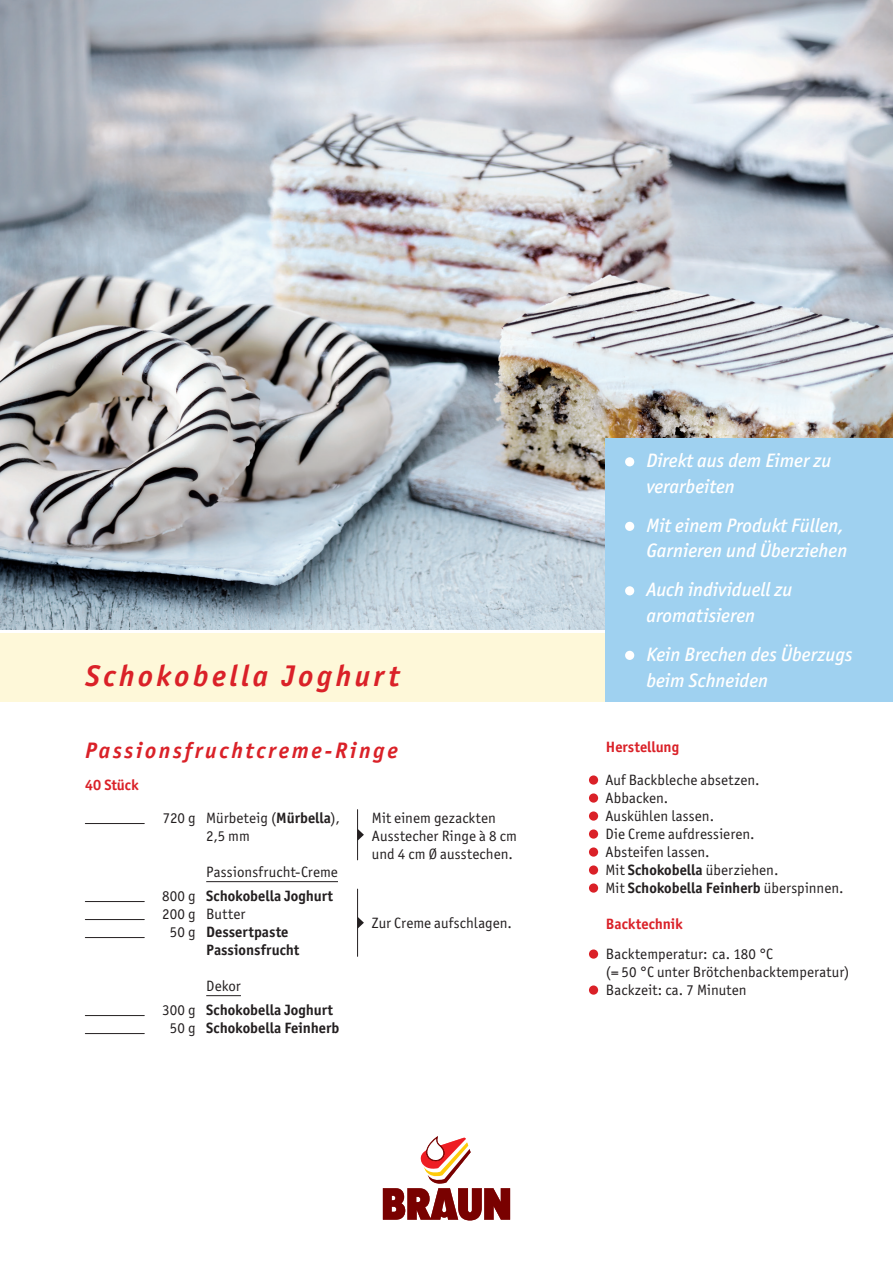
<style>
.page{position:relative;width:893px;height:1263px;background:#fff}
.page>*{position:absolute;margin:0;border:0;box-sizing:border-box;transform-origin:0 0}
.t1{font:italic 700 30px "Officina Sans ITC";letter-spacing:.115em;color:#da2128}
.t2{font:italic 700 22.5px "Officina Sans ITC";letter-spacing:.115em;color:#da2128}
.t3{font:19.5px/25.5px "Officina Sans ITC Med It";color:#fff}
.t4{font:15px/18px "Officina Sans ITC Boo";letter-spacing:.01em;color:#231f20}
.t5{font:700 15px/18px "Officina Sans ITC";color:#231f20}
.t6{font:700 15px "Officina Sans ITC";color:#da2128}
.s1{font-family:"Officina Sans ITC";font-weight:700}
.s2{font-family:"Officina Sans ITC Boo";font-weight:400}
</style>
<div class="page">
<svg style="left:383px;top:1136px;width:127px;height:84px"></svg>
<img style="left:0;top:0;width:893px;height:629px">
<div style="left:0;top:634px;width:893px;height:68px;background:#fef8d9"></div>
<div style="left:606px;top:438px;width:287px;height:264px;background:#9fd1f0"></div>
<div style="left:625px;top:457px;width:9px;height:9px;background:#fff;border-radius:50%"></div>
<div style="left:625px;top:522px;width:9px;height:9px;background:#fff;border-radius:50%"></div>
<div style="left:625px;top:586px;width:9px;height:9px;background:#fff;border-radius:50%"></div>
<div style="left:625px;top:651px;width:9px;height:9px;background:#fff;border-radius:50%"></div>
<div style="left:589px;top:775px;width:9px;height:10px;background:#da2128;border-radius:50%"></div>
<div style="left:589px;top:793px;width:9px;height:10px;background:#da2128;border-radius:50%"></div>
<div style="left:589px;top:811px;width:9px;height:10px;background:#da2128;border-radius:50%"></div>
<div style="left:589px;top:829px;width:9px;height:10px;background:#da2128;border-radius:50%"></div>
<div style="left:589px;top:847px;width:9px;height:10px;background:#da2128;border-radius:50%"></div>
<div style="left:589px;top:865px;width:9px;height:10px;background:#da2128;border-radius:50%"></div>
<div style="left:589px;top:883px;width:9px;height:10px;background:#da2128;border-radius:50%"></div>
<div style="left:589px;top:949px;width:9px;height:10px;background:#da2128;border-radius:50%"></div>
<div style="left:589px;top:985px;width:9px;height:10px;background:#da2128;border-radius:50%"></div>
<hr style="left:206px;top:881px;width:132px;height:1px;background:#231f20">
<hr style="left:206px;top:995px;width:35px;height:1px;background:#231f20">
<hr style="left:85px;top:823px;width:59px;height:1px;background:#231f20">
<hr style="left:85px;top:901px;width:59px;height:1px;background:#231f20">
<hr style="left:85px;top:919px;width:59px;height:1px;background:#231f20">
<hr style="left:85px;top:937px;width:59px;height:1px;background:#231f20">
<hr style="left:85px;top:1015px;width:59px;height:1px;background:#231f20">
<hr style="left:85px;top:1033px;width:59px;height:1px;background:#231f20">
<svg style="left:358px;top:829px;width:6px;height:12px"></svg>
<hr style="left:357px;top:810px;width:1px;height:50px;background:#231f20">
<svg style="left:358px;top:917px;width:6px;height:12px"></svg>
<hr style="left:357px;top:889px;width:1px;height:67px;background:#231f20">
<h1 class="t1" style="left:85px;top:657px;width:316px">Schokobella Joghurt</h1>
<h2 class="t2" style="left:85px;top:736px;width:314px">Passionsfruchtcreme-Ringe</h2>
<p class="t6" style="left:85px;top:775px;width:55px">40 Stück</p>
<p class="t4" style="left:163px;top:809px;width:34px">720 g</p>
<p class="t4" style="left:162px;top:887px;width:35px;text-align:center">800 g<br>200 g<br>50 g</p>
<p class="t4" style="left:162px;top:1001px;width:35px;text-align:center">300 g<br>50 g</p>
<p class="t4" style="left:206px;top:809px;width:135px">Mürbeteig (<span class="s1">Mürbella</span>),<br>2,5 mm</p>
<p class="t4" style="left:206px;top:863px;width:133px">Passionsfrucht-Creme</p>
<p class="t5" style="left:206px;top:887px;width:128px">Schokobella Joghurt</p>
<p class="t4" style="left:206px;top:905px;width:41px">Butter</p>
<p class="t5" style="left:206px;top:923px;width:95px">Dessertpaste<br>Passionsfrucht</p>
<p class="t4" style="left:206px;top:977px;width:36px">Dekor</p>
<p class="t5" style="left:206px;top:1001px;width:134px">Schokobella Joghurt<br>Schokobella Feinherb</p>
<p class="t4" style="left:372px;top:809px;width:147px">Mit einem gezackten<br>Ausstecher Ringe à 8 cm und 4 cm Ø ausstechen.</p>
<p class="t4" style="left:372px;top:914px;width:142px">Zur Creme aufschlagen.</p>
<h3 class="t3" style="left:646px;top:448px;width:186px">Direkt aus dem Eimer zu verarbeiten</h3>
<h3 class="t3" style="left:646px;top:513px;width:202px">Mit einem Produkt Füllen,<br>Garnieren und Überziehen</h3>
<h3 class="t3" style="left:646px;top:577px;width:148px">Auch individuell zu aromatisieren</h3>
<h3 class="t3" style="left:646px;top:642px;width:208px">Kein Brechen des Überzugs beim Schneiden</h3>
<p class="t6" style="left:606px;top:737px;width:75px">Herstellung</p>
<p class="t4" style="left:605px;top:770px;width:174px">Auf Backbleche absetzen.<br>Abbacken.<br>Auskühlen lassen.<br>Die Creme aufdressieren.<br>Absteifen lassen.<br>Mit <span class="s1">Schokobella</span> überziehen.</p>
<p class="t5" style="left:605px;top:878px;width:240px"><span class="s2">Mit</span> Schokobella Feinherb <span class="s2">überspinnen.</span></p>
<p class="t6" style="left:606px;top:914px;width:78px">Backtechnik</p>
<p class="t4" style="left:606px;top:944px;width:245px">Backtemperatur: ca. 180 °C<br>(= 50 °C unter Brötchenbacktemperatur)<br>Backzeit: ca. 7 Minuten</p>
</div>
